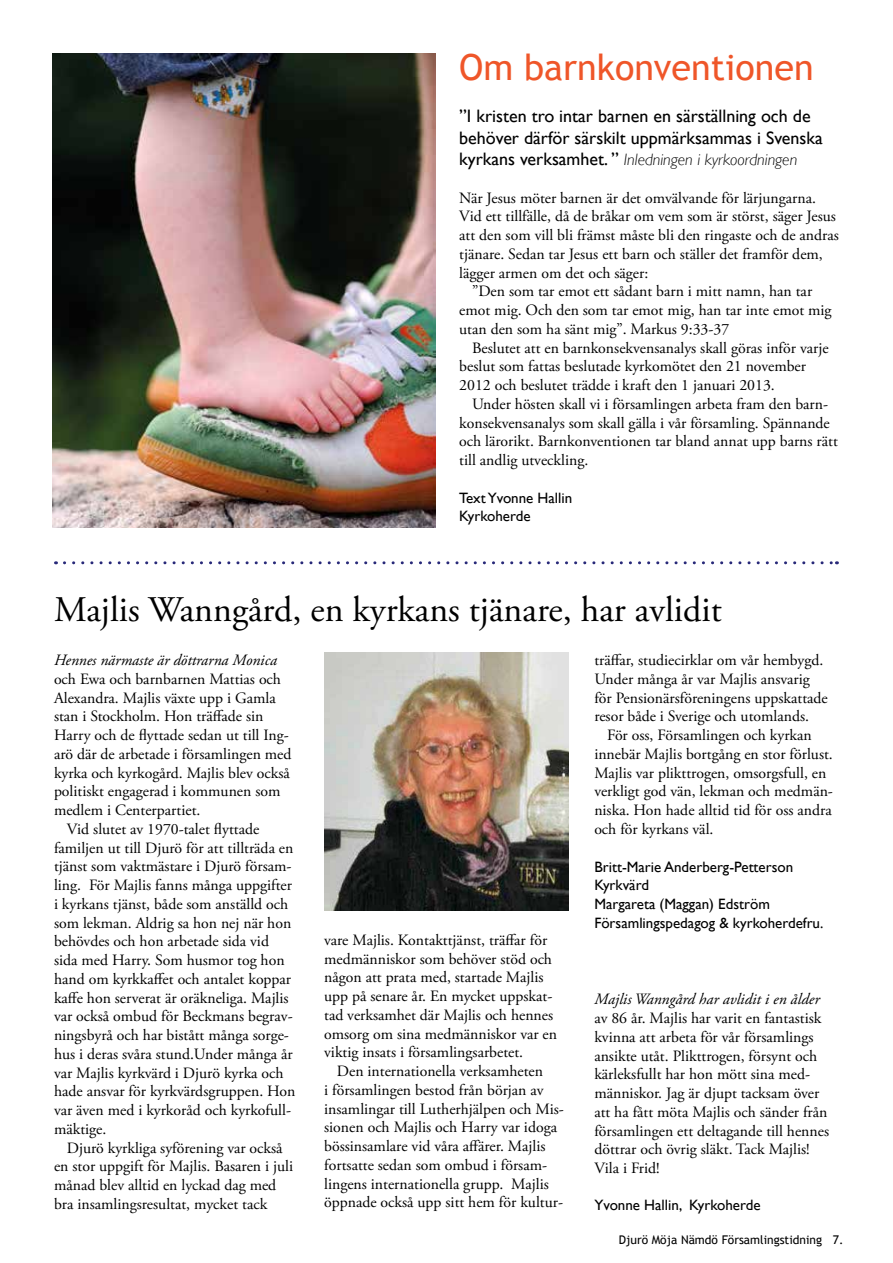
<style>
.page{position:relative;width:893px;height:1263px;background:#fff}
.page>*{position:absolute;margin:0;border:0;box-sizing:border-box;transform-origin:0 0}
.t1{font:36px "Adobe Garamond Pro";color:#000}
.t2{font:36px "Trebuchet MS";color:#ef5629}
.t3{font:18px/21.6px "Gill Sans";color:#000}
.t4{font:italic 300 16.5px "Gill Sans";color:#000}
.t5{font:15.75px/18.8px "Adobe Garamond Pro";color:#000}
.t6{font:italic 15.75px "Adobe Garamond Pro";color:#000}
.t7{font:15px/18.8px "Gill Sans";color:#000}
.t8{font:12px "Trebuchet MS";color:#000}
.s1{font-weight:400;font-style:normal;font-size:18px}
</style>
<div class="page">
<img style="left:53px;top:53px;width:382px;height:474px">
<img style="left:324px;top:653px;width:245px;height:257px">
<svg style="left:64px;top:561px;width:773px;height:3px"></svg>
<h1 class="t2" style="left:459px;top:46px;width:356px">Om barnkonventionen</h1>
<p class="t3" style="left:459px;top:105px;width:365px">”I kristen tro intar barnen en särställning och de behöver därför särskilt uppmärksammas i Svenska</p>
<p class="t4" style="left:459px;top:150px;width:339px"><span class="s1">kyrkans verksamhet. ”</span> Inledningen i kyrkoordningen</p>
<p class="t5" style="left:459px;top:189px;width:358px">När Jesus möter barnen är det omvälvande för lärjungarna.</p>
<p class="t5" style="left:459px;top:208px;width:378px">Vid ett tillfälle, då de bråkar om vem som är störst, säger Jesus</p>
<p class="t5" style="left:459px;top:226px;width:381px">att den som vill bli främst måste bli den ringaste och de andras</p>
<p class="t5" style="left:459px;top:245px;width:365px">tjänare. Sedan tar Jesus ett barn och ställer det framför dem,</p>
<p class="t5" style="left:459px;top:264px;width:191px">lägger armen om det och säger:</p>
<p class="t5" style="left:472px;top:282px;width:342px">”Den som tar emot ett sådant barn i mitt namn, han tar</p>
<p class="t5" style="left:459px;top:301px;width:374px">emot mig. Och den som tar emot mig, han tar inte emot mig</p>
<p class="t5" style="left:459px;top:320px;width:272px">utan den som ha sänt mig”. Markus 9:33-37</p>
<p class="t5" style="left:472px;top:339px;width:358px">Beslutet att en barnkonsekvensanalys skall göras inför varje</p>
<p class="t5" style="left:459px;top:357px;width:348px">beslut som fattas beslutade kyrkomötet den 21 november</p>
<p class="t5" style="left:459px;top:376px;width:317px">2012 och beslutet trädde i kraft den 1 januari 2013.</p>
<p class="t5" style="left:472px;top:395px;width:358px">Under hösten skall vi i församlingen arbeta fram den barn-</p>
<p class="t5" style="left:459px;top:414px;width:372px">konsekvensanalys som skall gälla i vår församling. Spännande</p>
<p class="t5" style="left:459px;top:432px;width:380px">och lärorikt. Barnkonventionen tar bland annat upp barns rätt</p>
<p class="t5" style="left:459px;top:451px;width:131px">till andlig utveckling.</p>
<p class="t7" style="left:459px;top:488px;width:115px">Text Yvonne Hallin<br>Kyrkoherde</p>
<h1 class="t1" style="left:54px;top:588px;width:669px">Majlis Wanngård, en kyrkans tjänare, har avlidit</h1>
<p class="t5" style="left:594px;top:651px;width:235px">träffar, studiecirklar om vår hembygd.<br>Under många år var Majlis ansvarig för Pensionärsföreningens uppskattade resor både i Sverige och utomlands.</p>
<p class="t5" style="left:594px;top:726px;width:240px;text-indent:13px">För oss, Församlingen och kyrkan innebär Majlis bortgång en stor förlust.<br>Majlis var plikttrogen, omsorgsfull, en verkligt god vän, lekman och medmän&shy;niska. Hon hade alltid tid för oss andra och för kyrkans väl.</p>
<p class="t7" style="left:594px;top:857px;width:231px">Britt-Marie Anderberg-Petterson<br>Kyrkvärd<br>Margareta (Maggan) Edström<br>Församlingspedagog &amp; kyrkoherdefru.</p>
<p class="t6" style="left:54px;top:651px;width:224px">Hennes närmaste är döttrarna Monica</p>
<p class="t5" style="left:54px;top:670px;width:229px">och Ewa och barnbarnen Mattias och</p>
<p class="t5" style="left:54px;top:689px;width:223px">Alexandra. Majlis växte upp i Gamla</p>
<p class="t5" style="left:54px;top:708px;width:211px">stan i Stockholm. Hon träffade sin</p>
<p class="t5" style="left:54px;top:726px;width:236px">Harry och de flyttade sedan ut till Ing-</p>
<p class="t5" style="left:54px;top:745px;width:239px">arö där de arbetade i församlingen med</p>
<p class="t5" style="left:54px;top:764px;width:237px">kyrka och kyrkogård. Majlis blev också</p>
<p class="t5" style="left:54px;top:783px;width:228px">politiskt engagerad i kommunen som</p>
<p class="t5" style="left:54px;top:801px;width:148px">medlem i Centerpartiet.</p>
<p class="t5" style="left:67px;top:820px;width:194px">Vid slutet av 1970-talet flyttade</p>
<p class="t5" style="left:54px;top:839px;width:241px">familjen ut till Djurö för att tillträda en</p>
<p class="t5" style="left:54px;top:858px;width:239px">tjänst som vaktmästare i Djurö försam-</p>
<p class="t5" style="left:54px;top:876px;width:240px">ling. För Majlis fanns många uppgifter</p>
<p class="t5" style="left:54px;top:895px;width:236px">i kyrkans tjänst, både som anställd och</p>
<p class="t5" style="left:54px;top:914px;width:239px">som lekman. Aldrig sa hon nej när hon</p>
<p class="t5" style="left:54px;top:932px;width:217px">behövdes och hon arbetade sida vid</p>
<p class="t5" style="left:54px;top:951px;width:232px">sida med Harry. Som husmor tog hon</p>
<p class="t5" style="left:54px;top:970px;width:239px">hand om kyrkkaffet och antalet koppar</p>
<p class="t5" style="left:54px;top:989px;width:236px">kaffe hon serverat är oräkneliga. Majlis</p>
<p class="t5" style="left:54px;top:1007px;width:240px">var också ombud för Beckmans begrav-</p>
<p class="t5" style="left:54px;top:1026px;width:236px">ningsbyrå och har bistått många sorge-</p>
<p class="t5" style="left:54px;top:1045px;width:240px">hus i deras svåra stund.Under många år</p>
<p class="t5" style="left:54px;top:1064px;width:231px">var Majlis kyrkvärd i Djurö kyrka och</p>
<p class="t5" style="left:54px;top:1082px;width:243px">hade ansvar för kyrkvärdsgruppen. Hon</p>
<p class="t5" style="left:54px;top:1101px;width:239px">var även med i kyrkoråd och kyrkofull-</p>
<p class="t5" style="left:54px;top:1120px;width:54px">mäktige.</p>
<p class="t5" style="left:67px;top:1139px;width:217px">Djurö kyrkliga syförening var också</p>
<p class="t5" style="left:54px;top:1157px;width:241px">en stor uppgift för Majlis. Basaren i juli</p>
<p class="t5" style="left:54px;top:1176px;width:224px">månad blev alltid en lyckad dag med</p>
<p class="t5" style="left:54px;top:1195px;width:215px">bra insamlingsresultat, mycket tack</p>
<p class="t5" style="left:324px;top:931px;width:234px">vare Majlis. Kontakttjänst, träffar för medmänniskor som behöver stöd och någon att prata med, startade Majlis upp på senare år. En mycket uppskat&shy;tad verksamhet där Majlis och hennes omsorg om sina medmänniskor var en viktig insats i församlingsarbetet.</p>
<p class="t5" style="left:324px;top:1062px;width:241px;text-indent:13px">Den internationella verksamheten<br>i församlingen bestod från början av insamlingar till Lutherhjälpen och Mis&shy;sionen och Majlis och Harry var idoga bössinsamlare vid våra affärer. Majlis fortsatte sedan som ombud i försam&shy;lingens internationella grupp. Majlis öppnade också upp sitt hem för kultur-</p>
<p class="t6" style="left:594px;top:990px;width:227px">Majlis Wanngård har avlidit i en ålder</p>
<p class="t5" style="left:594px;top:1009px;width:236px">av 86 år. Majlis har varit en fantastisk kvinna att arbeta för vår församlings ansikte utåt. Plikttrogen, försynt och kärleksfullt har hon mött sina med&shy;människor. Jag är djupt tacksam över att ha fått möta Majlis och sänder från församlingen ett deltagande till hennes döttrar och övrig släkt. Tack Majlis!<br>Vila i Frid!</p>
<p class="t7" style="left:594px;top:1195px;width:168px">Yvonne Hallin, Kyrkoherde</p>
<p class="t8" style="left:619px;top:1233px;width:226px">Djurö Möja Nämdö Församlingstidning 7.</p>
</div>
